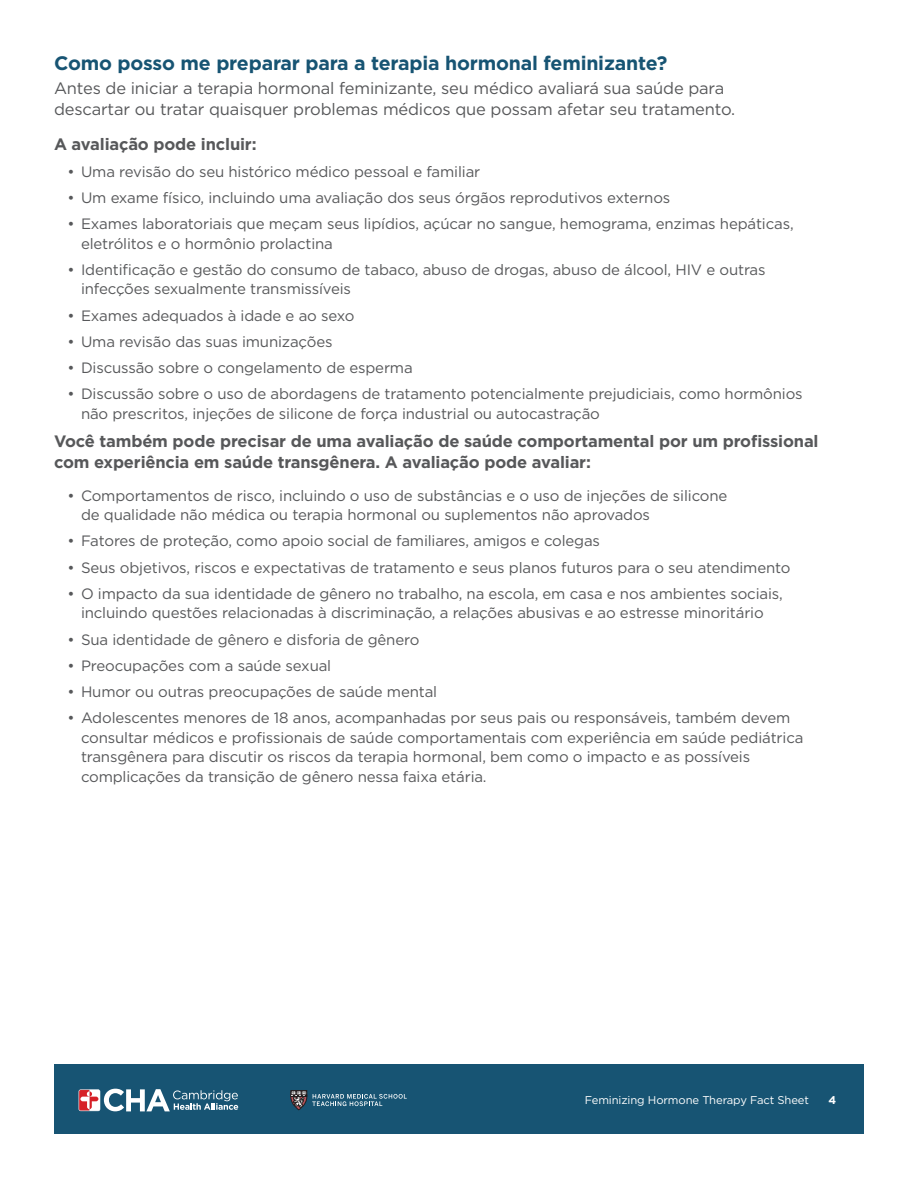
<style>
.page{position:relative;width:918px;height:1188px;background:#fff}
.page>*{position:absolute;margin:0;border:0;box-sizing:border-box;transform-origin:0 0}
.t1{font:700 19.5px "Gotham";letter-spacing:-.01em;color:#175473}
.t2{font:700 16.5px/21px "Gotham";letter-spacing:-.01em;color:#57585a}
.t3{font:16.5px/21px "Gotham";letter-spacing:-.01em;color:#57585a}
.t4{font:15px/19.5px "Gotham";letter-spacing:-.01em;color:#57585a}
.t5{font:11.25px "Gotham";letter-spacing:-.01em;color:#fff}
.t6{font:700 11.25px "Gotham";color:#fff}
</style>
<div class="page">
<div style="left:54px;top:1065px;width:810px;height:69px;background:#175473"></div>
<svg style="left:79px;top:1089px;width:159px;height:22px"></svg>
<svg style="left:291px;top:1090px;width:116px;height:20px"></svg>
<h1 class="t1" style="left:54px;top:50px;width:615px">Como posso me preparar para a terapia hormonal feminizante?</h1>
<p class="t3" style="left:54px;top:77px;width:683px">Antes de iniciar a terapia hormonal feminizante, seu médico avaliará sua saúde para descartar ou tratar quaisquer problemas médicos que possam afetar seu tratamento.</p>
<p class="t2" style="left:54px;top:133px;width:204px">A avaliação pode incluir:</p>
<p class="t4" style="left:68px;top:161px;width:414px">• Uma revisão do seu histórico médico pessoal e familiar</p>
<p class="t4" style="left:68px;top:187px;width:604px">• Um exame físico, incluindo uma avaliação dos seus órgãos reprodutivos externos</p>
<p class="t4" style="left:81px;top:214px;width:714px;text-indent:-14px">• Exames laboratoriais que meçam seus lipídios, açúcar no sangue, hemograma, enzimas hepáticas, eletrólitos e o hormônio prolactina</p>
<p class="t4" style="left:81px;top:259px;width:686px;text-indent:-14px">• Identificação e gestão do consumo de tabaco, abuso de drogas, abuso de álcool, HIV e outras infecções sexualmente transmissíveis</p>
<p class="t4" style="left:68px;top:305px;width:288px">• Exames adequados à idade e ao sexo</p>
<p class="t4" style="left:68px;top:331px;width:267px">• Uma revisão das suas imunizações</p>
<p class="t4" style="left:68px;top:358px;width:347px">• Discussão sobre o congelamento de esperma</p>
<p class="t4" style="left:81px;top:384px;width:723px;text-indent:-14px">• Discussão sobre o uso de abordagens de tratamento potencialmente prejudiciais, como hormônios não prescritos, injeções de silicone de força industrial ou autocastração</p>
<p class="t2" style="left:54px;top:430px;width:766px">Você também pode precisar de uma avaliação de saúde comportamental por um profissional com experiência em saúde transgênera. A avaliação pode avaliar:</p>
<p class="t4" style="left:81px;top:485px;width:648px;text-indent:-14px">• Comportamentos de risco, incluindo o uso de substâncias e o uso de injeções de silicone de qualidade não médica ou terapia hormonal ou suplementos não aprovados</p>
<p class="t4" style="left:68px;top:531px;width:534px">• Fatores de proteção, como apoio social de familiares, amigos e colegas</p>
<p class="t4" style="left:68px;top:557px;width:725px">• Seus objetivos, riscos e expectativas de tratamento e seus planos futuros para o seu atendimento</p>
<p class="t4" style="left:68px;top:583px;width:717px;text-align:center">• O impacto da sua identidade de gênero no trabalho, na escola, em casa e nos ambientes sociais, incluindo questões relacionadas à discriminação, a relações abusivas e ao estresse minoritário</p>
<p class="t4" style="left:68px;top:629px;width:353px">• Sua identidade de gênero e disforia de gênero</p>
<p class="t4" style="left:68px;top:655px;width:265px">• Preocupações com a saúde sexual</p>
<p class="t4" style="left:68px;top:682px;width:371px">• Humor ou outras preocupações de saúde mental</p>
<p class="t4" style="left:81px;top:708px;width:724px;text-indent:-14px">• Adolescentes menores de 18 anos, acompanhadas por seus pais ou responsáveis, também devem consultar médicos e profissionais de saúde comportamentais com experiência em saúde pediátrica transgênera para discutir os riscos da terapia hormonal, bem como o impacto e as possíveis complicações da transição de gênero nessa faixa etária.</p>
<p class="t5" style="left:585px;top:1093px;width:226px">Feminizing Hormone Therapy Fact Sheet</p>
<p class="t6" style="left:829px;top:1092px;width:9px">4</p>
</div>
